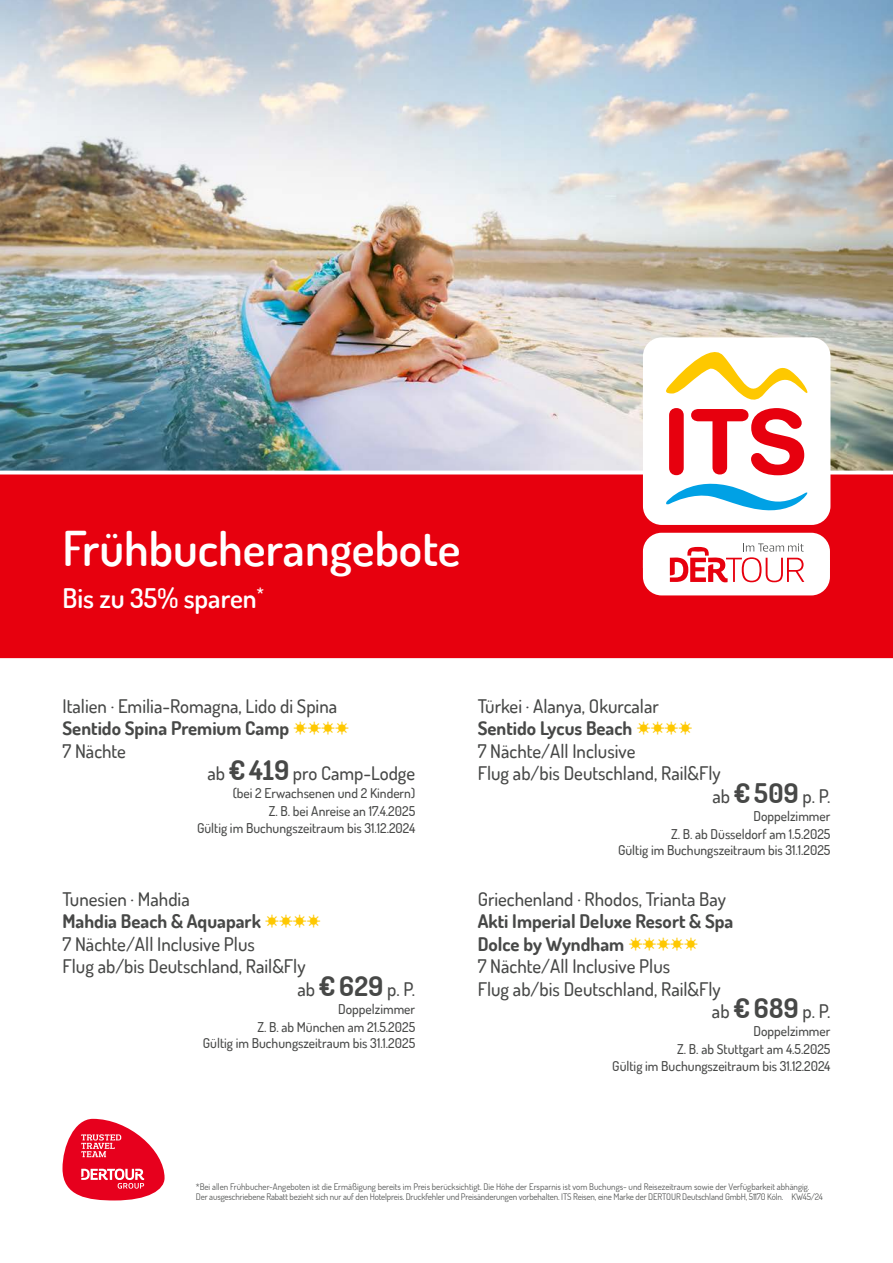
<style>
.page{position:relative;width:893px;height:1263px;background:#fff}
.page>*{position:absolute;margin:0;border:0;box-sizing:border-box;transform-origin:0 0}
.t1{font:600 48px "Dosis";color:#fff}
.t2{font:600 27px "Dosis";color:#fff}
.t3{font:500 18.75px "Dosis";color:#474847}
.t4{font:700 18.75px/22.5px "Dosis";color:#474847}
.t5{font:500 13.5px/18px "Dosis";color:#474847;text-align:right}
.t6{font:9px/10.8px "Dosis";letter-spacing:-.015em;color:#555756}
.s1{font-weight:700;font-size:27px}
</style>
<div class="page">
<img style="left:0;top:0;width:893px;height:471px">
<svg style="left:63px;top:1119px;width:102px;height:81px"></svg>
<div style="left:0;top:474px;width:893px;height:185px;background:#e7000e"></div>
<div style="left:643px;top:337px;width:187px;height:188px;background:#fff;border-radius:19px"></div>
<svg style="left:666px;top:352px;width:142px;height:159px"></svg>
<svg style="left:643px;top:533px;width:187px;height:62px"></svg>
<h1 class="t1" style="left:63px;top:517px;width:400px">Frühbucherangebote</h1>
<h2 class="t2" style="left:63px;top:580px;width:203px">Bis zu 35% sparen<sup>*</sup></h2>
<p class="t3" style="left:63px;top:693px;width:276px">Italien · Emilia-Romagna, Lido di Spina</p>
<p class="t4" style="left:63px;top:716px;width:228px">Sentido Spina Premium Camp</p>
<p class="t3" style="left:63px;top:738px;width:65px">7 Nächte</p>
<p class="t3" style="left:207px;top:761px;width:209px">ab <span class="s1">€419</span> pro Camp-Lodge</p>
<p class="t5" style="left:233px;top:784px;width:184px">(bei 2 Erwachsenen und 2 Kindern)<br>Z. B. bei Anreise an 17.4.2025</p>
<p class="t5" style="left:197px;top:818px;width:220px">Gültig im Buchungszeitraum bis 31.12.2024</p>
<p class="t3" style="left:63px;top:886px;width:129px">Tunesien · Mahdia</p>
<p class="t4" style="left:63px;top:909px;width:200px">Mahdia Beach &amp; Aquapark</p>
<p class="t3" style="left:63px;top:931px;width:194px">7 Nächte/All Inclusive Plus</p>
<p class="t3" style="left:63px;top:954px;width:245px">Flug ab/bis Deutschland, Rail&amp;Fly</p>
<p class="t3" style="left:297px;top:976px;width:119px">ab <span class="s1">€629</span> p. P.</p>
<p class="t5" style="left:257px;top:999px;width:159px">Doppelzimmer<br>Z. B. ab München am 21.5.2025</p>
<p class="t5" style="left:203px;top:1034px;width:214px">Gültig im Buchungszeitraum bis 31.1.2025</p>
<p class="t3" style="left:478px;top:693px;width:183px">Türkei · Alanya, Okurcalar</p>
<p class="t4" style="left:478px;top:716px;width:156px">Sentido Lycus Beach</p>
<p class="t3" style="left:478px;top:738px;width:159px">7 Nächte/All Inclusive</p>
<p class="t3" style="left:478px;top:761px;width:245px">Flug ab/bis Deutschland, Rail&amp;Fly</p>
<p class="t3" style="left:712px;top:783px;width:119px">ab <span class="s1">€509</span> p. P.</p>
<p class="t5" style="left:671px;top:806px;width:161px">Doppelzimmer<br>Z. B. ab Düsseldorf am 1.5.2025</p>
<p class="t5" style="left:618px;top:841px;width:214px">Gültig im Buchungszeitraum bis 31.1.2025</p>
<p class="t3" style="left:478px;top:886px;width:250px">Griechenland · Rhodos, Trianta Bay</p>
<p class="t4" style="left:478px;top:909px;width:257px">Akti Imperial Deluxe Resort &amp; Spa<br>Dolce by Wyndham</p>
<p class="t3" style="left:478px;top:954px;width:194px">7 Nächte/All Inclusive Plus</p>
<p class="t3" style="left:478px;top:976px;width:245px">Flug ab/bis Deutschland, Rail&amp;Fly</p>
<p class="t3" style="left:712px;top:999px;width:120px">ab <span class="s1">€689</span> p. P.</p>
<p class="t5" style="left:677px;top:1022px;width:155px">Doppelzimmer<br>Z. B. ab Stuttgart am 4.5.2025</p>
<p class="t5" style="left:612px;top:1056px;width:220px">Gültig im Buchungszeitraum bis 31.12.2024</p>
<p class="t6" style="left:196px;top:1181px;width:628px">*Bei allen Frühbucher-Angeboten ist die Ermäßigung bereits im Preis berücksichtigt. Die Höhe der Ersparnis ist vom Buchungs- und Reisezeitraum sowie der Verfügbarkeit abhängig.<br>Der ausgeschriebene Rabatt bezieht sich nur auf den Hotelpreis. Druckfehler und Preisänderungen vorbehalten. ITS Reisen, eine Marke der DERTOUR Deutschland GmbH, 51170 Köln. KW45/24</p>
</div>
